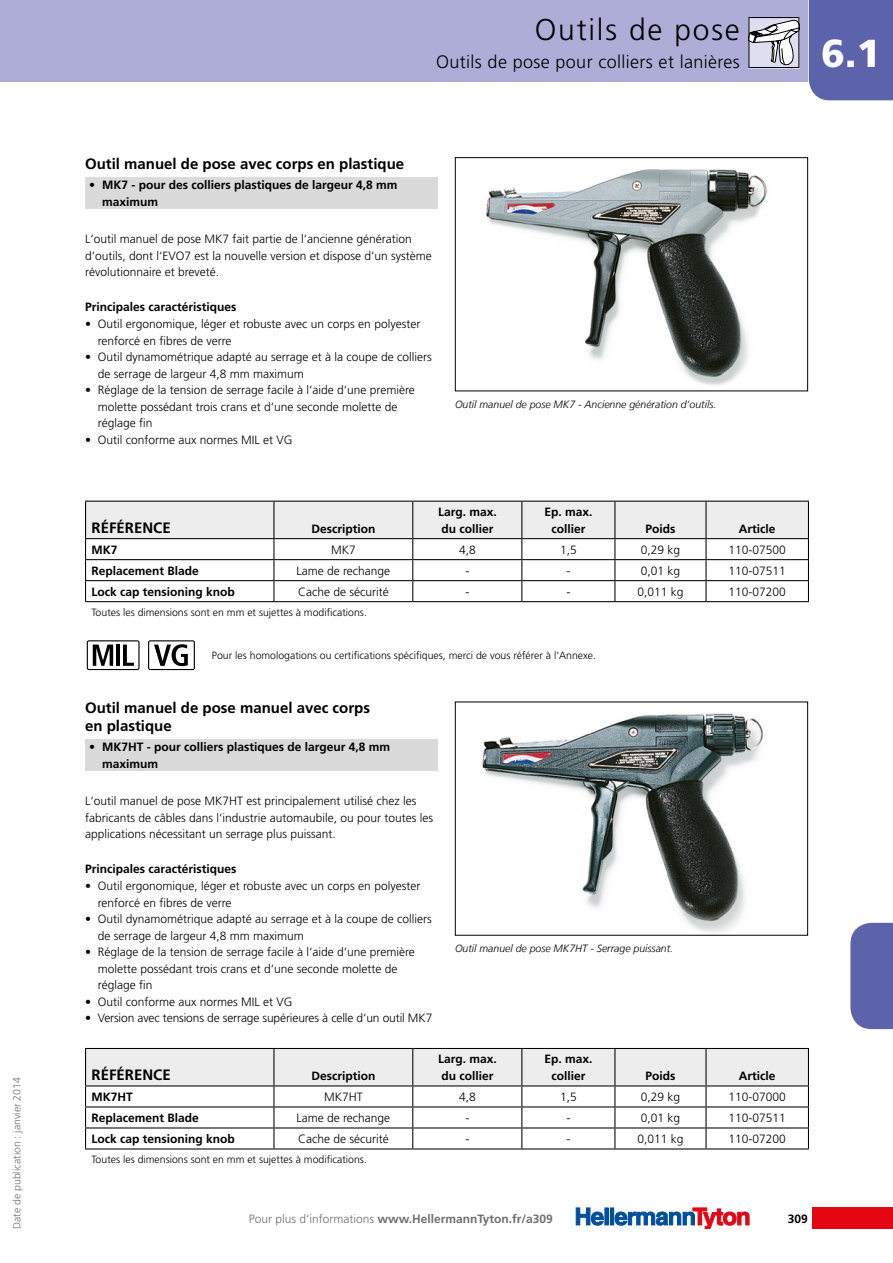
<style>
.page{position:relative;width:893px;height:1263px;background:#fff}
.page>*{position:absolute;margin:0;border:0;box-sizing:border-box;transform-origin:0 0}
.t1{font:900 39px "Frutiger LT";color:#fff}
.t2{font:300 30px "Frutiger LT";letter-spacing:.06em;color:#000}
.t3{font:300 18px "Frutiger LT";letter-spacing:.02em;color:#000}
.t4{font:700 15px/18px "Frutiger LT";color:#000}
.t5{font:300 12px/16.5px "Frutiger LT";color:#000}
.t6{font:700 12px/16.5px "Frutiger LT";color:#000}
.t7{font:700 12px "Frutiger LT";color:#706f6f}
.t8{font:300 10.5px "Frutiger LT";color:#000}
.t9{font:italic 300 10.5px "Frutiger LT";color:#000}
.t10{font:300 10.5px "Frutiger LT";color:#706f6f}
.s1{font-weight:300}
</style>
<div class="page">
<div style="left:812px;top:1208px;width:81px;height:21px;background:#e30613"></div>
<div style="left:605px;top:1208px;width:3px;height:17px;border:1px solid #004f9f"></div>
<div style="left:610px;top:1208px;width:4px;height:17px;border:1px solid #004f9f"></div>
<svg style="left:576px;top:1208px;width:28px;height:18px"></svg>
<svg style="left:615px;top:1208px;width:134px;height:21px"></svg>
<div style="left:809px;top:0;width:84px;height:100px;background:#5c63ab"></div>
<div style="left:0;top:0;width:808px;height:82px;background:#aeadd7"></div>
<div style="left:850px;top:923px;width:43px;height:106px;background:#5c63ab"></div>
<svg style="left:748px;top:17px;width:51px;height:51px;background:#b5b4bd"></svg>
<img style="left:482px;top:713px;width:281px;height:220px">
<div style="left:455px;top:702px;width:353px;height:233px;border:1px solid #000"></div>
<img style="left:486px;top:169px;width:282px;height:216px">
<div style="left:455px;top:157px;width:353px;height:234px;border:1px solid #000"></div>
<div style="left:85px;top:177px;width:353px;height:32px;background:#dadada"></div>
<svg style="left:85px;top:501px;width:724px;height:100px"></svg>
<hr style="left:85px;top:601px;width:189px;height:1px;background:#000">
<hr style="left:274px;top:601px;width:139px;height:1px;background:#000">
<hr style="left:413px;top:601px;width:109px;height:1px;background:#000">
<hr style="left:522px;top:601px;width:93px;height:1px;background:#000">
<hr style="left:615px;top:601px;width:91px;height:1px;background:#000">
<hr style="left:706px;top:601px;width:103px;height:1px;background:#000">
<svg style="left:148px;top:640px;width:47px;height:30px"></svg>
<svg style="left:87px;top:640px;width:53px;height:30px"></svg>
<div style="left:85px;top:739px;width:353px;height:32px;background:#dadada"></div>
<svg style="left:85px;top:1048px;width:724px;height:100px"></svg>
<hr style="left:85px;top:1148px;width:189px;height:1px;background:#000">
<hr style="left:274px;top:1148px;width:139px;height:1px;background:#000">
<hr style="left:413px;top:1148px;width:109px;height:1px;background:#000">
<hr style="left:522px;top:1148px;width:93px;height:1px;background:#000">
<hr style="left:615px;top:1148px;width:91px;height:1px;background:#000">
<hr style="left:706px;top:1148px;width:103px;height:1px;background:#000">
<p class="t10" style="left:11px;top:1229px;width:153px;rotate:-90deg">Date de publication : janvier 2014</p>
<h2 class="t2" style="left:535px;top:12px;width:207px">Outils de pose</h2>
<h3 class="t3" style="left:436px;top:52px;width:305px">Outils de pose pour colliers et lanières</h3>
<h1 class="t1" style="left:821px;top:30px;width:61px">6.1</h1>
<p class="t4" style="left:85px;top:154px;width:321px">Outil manuel de pose avec corps en plastique</p>
<p class="t6" style="left:102px;top:177px;width:297px;text-indent:-13px">• MK7 - pour des colliers plastiques de largeur 4,8 mm maximum</p>
<p class="t5" style="left:85px;top:231px;width:348px">L‘outil manuel de pose MK7 fait partie de l‘ancienne génération d‘outils, dont l‘EVO7 est la nouvelle version et dispose d‘un système révolutionnaire et breveté.</p>
<p class="t6" style="left:85px;top:298px;width:153px">Principales caractéristiques</p>
<p class="t5" style="left:98px;top:316px;width:324px;text-indent:-13px">• Outil ergonomique, léger et robuste avec un corps en polyester renforcé en fibres de verre</p>
<p class="t5" style="left:98px;top:349px;width:336px;text-indent:-13px">• Outil dynamométrique adapté au serrage et à la coupe de colliers de serrage de largeur 4,8 mm maximum</p>
<p class="t5" style="left:98px;top:382px;width:318px;text-indent:-13px">• Réglage de la tension de serrage facile à l‘aide d‘une première molette possédant trois crans et d‘une seconde molette de réglage fin</p>
<p class="t5" style="left:85px;top:431px;width:209px">• Outil conforme aux normes MIL et VG</p>
<p class="t9" style="left:455px;top:398px;width:263px">Outil manuel de pose MK7 - Ancienne génération d‘outils.</p>
<p class="t4" style="left:92px;top:518px;width:81px">RÉFÉRENCE</p>
<p class="t6" style="left:311px;top:520px;width:65px">Description</p>
<p class="t6" style="left:438px;top:504px;width:60px">Larg. max. du collier</p>
<p class="t6" style="left:544px;top:504px;width:50px;text-align:center">Ep. max. collier</p>
<p class="t6" style="left:645px;top:520px;width:31px">Poids</p>
<p class="t6" style="left:739px;top:520px;width:38px">Article</p>
<p class="t6" style="left:92px;top:541px;width:28px">MK7</p>
<p class="t5" style="left:331px;top:541px;width:26px">MK7</p>
<p class="t5" style="left:459px;top:541px;width:18px">4,8</p>
<p class="t5" style="left:560px;top:541px;width:18px">1,5</p>
<p class="t5" style="left:641px;top:541px;width:41px">0,29 kg</p>
<p class="t5" style="left:729px;top:541px;width:59px">110-07500</p>
<p class="t6" style="left:92px;top:562px;width:109px">Replacement Blade</p>
<p class="t5" style="left:296px;top:562px;width:95px">Lame de rechange</p>
<p class="t5" style="left:465px;top:562px;width:5px">-</p>
<p class="t5" style="left:566px;top:562px;width:5px">-</p>
<p class="t5" style="left:641px;top:562px;width:41px">0,01 kg</p>
<p class="t5" style="left:729px;top:562px;width:59px">110-07511</p>
<p class="t6" style="left:92px;top:583px;width:145px">Lock cap tensioning knob</p>
<p class="t5" style="left:298px;top:583px;width:92px">Cache de sécurité</p>
<p class="t5" style="left:465px;top:583px;width:5px">-</p>
<p class="t5" style="left:566px;top:583px;width:5px">-</p>
<p class="t5" style="left:637px;top:583px;width:48px">0,011 kg</p>
<p class="t5" style="left:729px;top:583px;width:59px">110-07200</p>
<p class="t8" style="left:92px;top:606px;width:277px">Toutes les dimensions sont en mm et sujettes à modifications.</p>
<p class="t8" style="left:212px;top:649px;width:386px">Pour les homologations ou certifications spécifiques, merci de vous référer à l‘Annexe.</p>
<p class="t4" style="left:85px;top:699px;width:287px">Outil manuel de pose manuel avec corps en plastique</p>
<p class="t6" style="left:102px;top:739px;width:290px;text-indent:-13px">• MK7HT - pour colliers plastiques de largeur 4,8 mm maximum</p>
<p class="t5" style="left:85px;top:793px;width:350px">L‘outil manuel de pose MK7HT est principalement utilisé chez les fabricants de câbles dans l‘industrie automaubile, ou pour toutes les applications nécessitant un serrage plus puissant.</p>
<p class="t6" style="left:85px;top:860px;width:153px">Principales caractéristiques</p>
<p class="t5" style="left:98px;top:878px;width:324px;text-indent:-13px">• Outil ergonomique, léger et robuste avec un corps en polyester renforcé en fibres de verre</p>
<p class="t5" style="left:98px;top:911px;width:336px;text-indent:-13px">• Outil dynamométrique adapté au serrage et à la coupe de colliers de serrage de largeur 4,8 mm maximum</p>
<p class="t5" style="left:98px;top:944px;width:318px;text-indent:-13px">• Réglage de la tension de serrage facile à l‘aide d‘une première molette possédant trois crans et d‘une seconde molette de réglage fin</p>
<p class="t5" style="left:85px;top:994px;width:209px">• Outil conforme aux normes MIL et VG</p>
<p class="t5" style="left:85px;top:1010px;width:349px">• Version avec tensions de serrage supérieures à celle d‘un outil MK7</p>
<p class="t9" style="left:455px;top:942px;width:220px">Outil manuel de pose MK7HT - Serrage puissant.</p>
<p class="t4" style="left:92px;top:1066px;width:81px">RÉFÉRENCE</p>
<p class="t6" style="left:311px;top:1067px;width:65px">Description</p>
<p class="t6" style="left:438px;top:1051px;width:60px">Larg. max. du collier</p>
<p class="t6" style="left:544px;top:1051px;width:50px;text-align:center">Ep. max. collier</p>
<p class="t6" style="left:645px;top:1067px;width:31px">Poids</p>
<p class="t6" style="left:739px;top:1067px;width:38px">Article</p>
<p class="t6" style="left:92px;top:1088px;width:43px">MK7HT</p>
<p class="t5" style="left:324px;top:1089px;width:40px">MK7HT</p>
<p class="t5" style="left:459px;top:1089px;width:18px">4,8</p>
<p class="t5" style="left:560px;top:1089px;width:18px">1,5</p>
<p class="t5" style="left:641px;top:1089px;width:41px">0,29 kg</p>
<p class="t5" style="left:729px;top:1089px;width:59px">110-07000</p>
<p class="t6" style="left:92px;top:1109px;width:109px">Replacement Blade</p>
<p class="t5" style="left:296px;top:1110px;width:95px">Lame de rechange</p>
<p class="t5" style="left:465px;top:1110px;width:5px">-</p>
<p class="t5" style="left:566px;top:1110px;width:5px">-</p>
<p class="t5" style="left:641px;top:1110px;width:41px">0,01 kg</p>
<p class="t5" style="left:729px;top:1110px;width:59px">110-07511</p>
<p class="t6" style="left:92px;top:1130px;width:145px">Lock cap tensioning knob</p>
<p class="t5" style="left:298px;top:1131px;width:92px">Cache de sécurité</p>
<p class="t5" style="left:465px;top:1131px;width:5px">-</p>
<p class="t5" style="left:566px;top:1131px;width:5px">-</p>
<p class="t5" style="left:637px;top:1131px;width:48px">0,011 kg</p>
<p class="t5" style="left:729px;top:1131px;width:59px">110-07200</p>
<p class="t8" style="left:92px;top:1153px;width:277px">Toutes les dimensions sont en mm et sujettes à modifications.</p>
<p class="t7" style="left:249px;top:1211px;width:306px"><span class="s1">Pour plus d‘informations</span> www.HellermannTyton.fr/a309</p>
<p class="t6" style="left:788px;top:1210px;width:22px">309</p>
</div>
